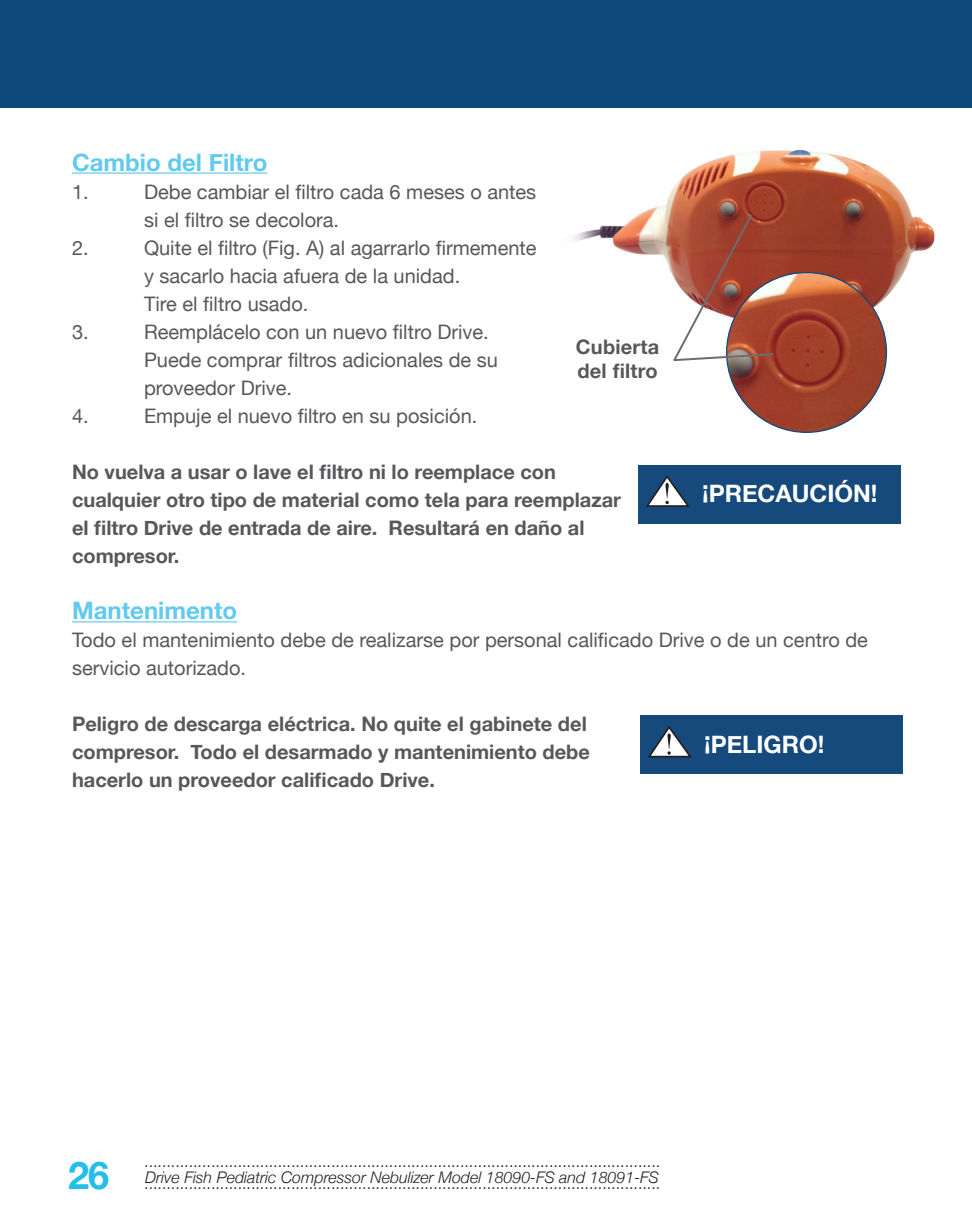
<style>
.page{position:relative;width:972px;height:1224px;background:#fff}
.page>*{position:absolute;margin:0;border:0;box-sizing:border-box;transform-origin:0 0}
.t1{font:700 38px "Helvetica Neue";color:#23beea}
.t2{font:700 24px "Helvetica Neue";color:#61caee}
.t3{font:700 24px "Helvetica Neue";color:#fff}
.t4{font:20px/28px "Helvetica Neue";color:#57585a}
.t5{font:700 20px/24px "Helvetica Neue";color:#57585a}
.t6{font:italic 300 16px/16px "Helvetica Neue";color:#231f20}
</style>
<div class="page">
<div style="left:0;top:0;width:972px;height:108px;background:#0e4a7c"></div>
<img style="left:574px;top:149px;width:361px;height:192px">
<img style="left:727px;top:273px;width:159px;height:159px;border-radius:80px">
<svg style="left:672px;top:212px;width:103px;height:151px"></svg>
<hr style="left:72px;top:172px;width:195px;height:2px;background:#61caee">
<hr style="left:72px;top:621px;width:165px;height:1px;background:#61caee">
<div style="left:638px;top:465px;width:262px;height:58px;background:#174a7c"></div>
<svg style="left:646px;top:475px;width:44px;height:32px"></svg>
<div style="left:640px;top:716px;width:262px;height:58px;background:#174a7c"></div>
<svg style="left:648px;top:726px;width:44px;height:32px"></svg>
<p class="t2" style="left:72px;top:140px;width:197px">Cambio del Filtro</p>
<p class="t4" style="left:72px;top:176px;width:18px">1.</p>
<p class="t4" style="left:144px;top:176px;width:394px">Debe cambiar el filtro cada 6 meses o antes</p>
<p class="t4" style="left:144px;top:204px;width:197px">si el filtro se decolora.</p>
<p class="t4" style="left:72px;top:232px;width:18px">2.</p>
<p class="t4" style="left:144px;top:232px;width:394px">Quite el filtro (Fig. A) al agarrarlo firmemente y sacarlo hacia afuera de la unidad.<br>Tire el filtro usado.</p>
<p class="t4" style="left:72px;top:316px;width:18px">3.</p>
<p class="t4" style="left:144px;top:316px;width:356px">Reemplácelo con un nuevo filtro Drive.<br>Puede comprar filtros adicionales de su proveedor Drive.</p>
<p class="t4" style="left:72px;top:400px;width:18px">4.</p>
<p class="t4" style="left:144px;top:400px;width:335px">Empuje el nuevo filtro en su posición.</p>
<p class="t5" style="left:72px;top:458px;width:486px">No vuelva a usar o lave el filtro ni lo reemplace con</p>
<p class="t5" style="left:72px;top:486px;width:551px">cualquier otro tipo de material como tela para reemplazar</p>
<p class="t5" style="left:72px;top:514px;width:514px">el filtro Drive de entrada de aire. Resultará en daño al</p>
<p class="t5" style="left:72px;top:542px;width:109px">compresor.</p>
<p class="t2" style="left:72px;top:589px;width:167px">Mantenimento</p>
<p class="t4" style="left:72px;top:625px;width:798px">Todo el mantenimiento debe de realizarse por personal calificado Drive o de un centro de servicio autorizado.</p>
<p class="t5" style="left:576px;top:334px;width:85px">Cubierta del filtro</p>
<p class="t3" style="left:702px;top:472px;width:177px">¡PRECAUCIÓN!</p>
<p class="t5" style="left:72px;top:711px;width:516px">Peligro de descarga eléctrica. No quite el gabinete del</p>
<p class="t5" style="left:72px;top:739px;width:520px">compresor. Todo el desarmado y mantenimiento debe</p>
<p class="t5" style="left:72px;top:767px;width:364px">hacerlo un proveedor calificado Drive.</p>
<p class="t3" style="left:704px;top:723px;width:122px">¡PELIGRO!</p>
<h1 class="t1" style="left:68px;top:1141px;width:43px">26</h1>
<p class="t6" style="left:145px;top:1153px;width:517px">....................................................................................................................<br>Drive Fish Pediatric Compressor Nebulizer Model 18090-FS and 18091-FS</p>
<p class="t6" style="left:145px;top:1175px;width:517px">....................................................................................................................</p>
</div>
